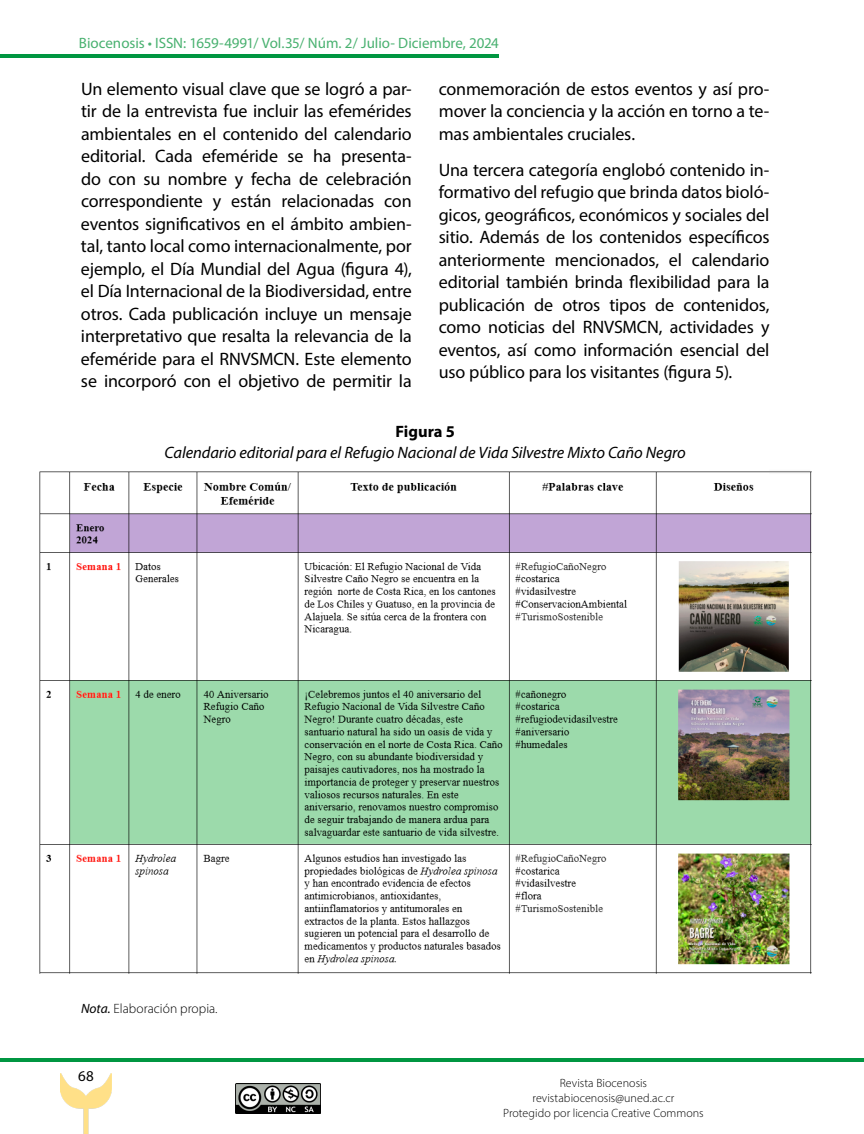
<style>
.page{position:relative;width:864px;height:1134px;background:#fff}
.page>*{position:absolute;margin:0;border:0;box-sizing:border-box;transform-origin:0 0}
.t1{font:18px/22.5px "Myriad Pro";letter-spacing:-.01em;color:#000;text-align:justify}
.t2{font:italic 16.5px "Myriad Pro";letter-spacing:-.005em;color:#000}
.t3{font:700 16.5px "Myriad Pro";color:#000}
.t4{font:15px "Myriad Pro";letter-spacing:-.005em;color:#49b170}
.t5{font:15px "Myriad Pro";color:#000}
.t6{font:300 13.5px "Myriad Pro";letter-spacing:.005em;color:#000}
.t7{font:300 12px/15px "Myriad Pro";letter-spacing:.005em;color:#000;text-align:center}
.s1{font-weight:400;font-style:italic}
</style>
<div class="page">
<img style="left:61px;top:1074px;width:50px;height:60px">
<img style="left:235px;top:1084px;width:86px;height:30px">
<hr style="left:0;top:54px;width:499px;height:4px;background:#009641">
<hr style="left:0;top:1058px;width:864px;height:4px;background:#009641">
<img style="left:39px;top:471px;width:773px;height:503px">
<p class="t4" style="left:79px;top:34px;width:422px">Biocenosis • ISSN: 1659-4991/ Vol.35/ Núm. 2/ Julio- Diciembre, 2024</p>
<p class="t1" style="left:81px;top:77px;width:332px">Un elemento visual clave que se logró a par&shy;tir de la entrevista fue incluir las efemérides ambientales en el contenido del calendario editorial. Cada efeméride se ha presenta&shy;do con su nombre y fecha de celebración correspondiente y están relacionadas con eventos significativos en el ámbito ambien&shy;tal, tanto local como internacionalmente, por ejemplo, el Día Mundial del Agua (figura 4), el Día Internacional de la Biodiversidad, entre otros. Cada publicación incluye un mensaje interpretativo que resalta la relevancia de la efeméride para el RNVSMCN. Este elemento se incorporó con el objetivo de permitir la</p>
<p class="t1" style="left:439px;top:77px;width:332px">conmemoración de estos eventos y así pro&shy;mover la conciencia y la acción en torno a te&shy;mas ambientales cruciales.</p>
<p class="t1" style="left:439px;top:158px;width:332px">Una tercera categoría englobó contenido in&shy;formativo del refugio que brinda datos bioló&shy;gicos, geográficos, económicos y sociales del sitio. Además de los contenidos específicos anteriormente mencionados, el calendario editorial también brinda flexibilidad para la publicación de otros tipos de contenidos, como noticias del RNVSMCN, actividades y eventos, así como información esencial del uso público para los visitantes (figura 5).</p>
<p class="t3" style="left:395px;top:420px;width:61px">Figura 5</p>
<p class="t2" style="left:165px;top:442px;width:523px">Calendario editorial para el Refugio Nacional de Vida Silvestre Mixto Caño Negro</p>
<p class="t6" style="left:81px;top:1000px;width:138px"><span class="s1">Nota.</span> Elaboración propia.</p>
<p class="t5" style="left:78px;top:1067px;width:17px">68</p>
<p class="t7" style="left:503px;top:1075px;width:202px">Revista Biocenosis revistabiocenosis@uned.ac.cr<br>Protegido por licencia Creative Commons</p>
</div>
